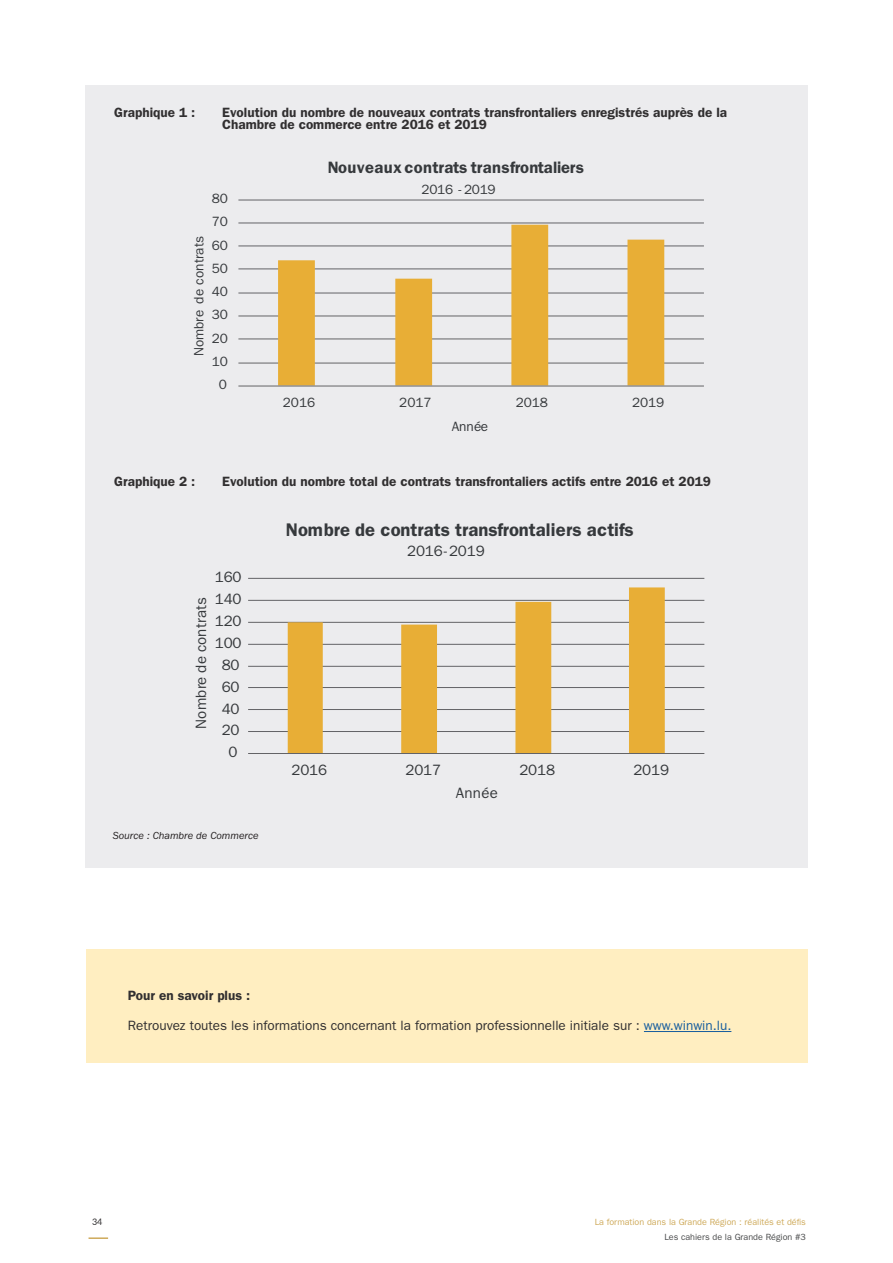
<style>
.page{position:relative;width:893px;height:1263px;background:#fff}
.page>*{position:absolute;margin:0;border:0;box-sizing:border-box;transform-origin:0 0}
.t1{font:600 18.3px "ITC Franklin Gothic Std";letter-spacing:-.005em;color:#36393c}
.t2{font:600 16.5px "ITC Franklin Gothic Std";letter-spacing:.02em;color:#36393c}
.t3{font:15px "ITC Franklin Gothic Std";letter-spacing:-.005em;color:#36393c}
.t4{font:15px "ITC Franklin Gothic Std";letter-spacing:.015em;color:#36393c}
.intro{font:600 13.5px/12px "ITC Franklin Gothic Std";color:#312f30}
.body_copy{font:13.5px "ITC Franklin Gothic Std";color:#312f30}
.t5{font:13.5px "ITC Franklin Gothic Std";letter-spacing:-.005em;color:#36393c}
.body_copy-2{font:600 13.5px "ITC Franklin Gothic Std";color:#312f30}
.t6{font:13.5px "ITC Franklin Gothic Std";letter-spacing:.015em;color:#36393c}
.Sources{font:italic 10.5px "ITC Franklin Gothic Std";color:#231f20}
.t7{font:9px "ITC Franklin Gothic Std";color:#cfaa5b}
.t8{font:9px "ITC Franklin Gothic Std";color:#4a4b4c}
.t9{font:9px "Lato";color:#312f30}
.s1{color:#175d9e}
</style>
<div class="page">
<svg style="left:89px;top:1237px;width:19px;height:2px"></svg>
<div style="left:85px;top:85px;width:723px;height:782px;background:#ececee"></div>
<hr style="left:238px;top:200px;width:466px;height:1px;background:#636366">
<hr style="left:238px;top:223px;width:466px;height:1px;background:#636366">
<hr style="left:238px;top:246px;width:466px;height:1px;background:#636366">
<hr style="left:238px;top:269px;width:466px;height:1px;background:#636366">
<hr style="left:238px;top:293px;width:466px;height:1px;background:#636366">
<hr style="left:238px;top:316px;width:466px;height:1px;background:#636366">
<hr style="left:238px;top:339px;width:466px;height:1px;background:#636366">
<hr style="left:238px;top:363px;width:466px;height:1px;background:#636366">
<svg style="left:278px;top:225px;width:386px;height:160px"></svg>
<hr style="left:238px;top:386px;width:466px;height:1px;background:#636366">
<div style="left:86px;top:949px;width:721px;height:113px;background:#ffeec1"></div>
<hr style="left:644px;top:1031px;width:87px;height:1px;background:#175d9e">
<hr style="left:248px;top:578px;width:456px;height:1px;background:#636366">
<hr style="left:248px;top:600px;width:456px;height:1px;background:#636366">
<hr style="left:248px;top:622px;width:456px;height:1px;background:#636366">
<hr style="left:248px;top:644px;width:456px;height:1px;background:#636366">
<hr style="left:248px;top:666px;width:456px;height:1px;background:#636366">
<hr style="left:248px;top:687px;width:456px;height:1px;background:#636366">
<hr style="left:248px;top:709px;width:456px;height:1px;background:#636366">
<hr style="left:248px;top:731px;width:456px;height:1px;background:#636366">
<svg style="left:288px;top:587px;width:377px;height:166px"></svg>
<hr style="left:248px;top:753px;width:456px;height:1px;background:#636366">
<p class="intro" style="left:114px;top:106px;width:82px">Graphique 1 :</p>
<p class="intro" style="left:222px;top:106px;width:506px">Evolution du nombre de nouveaux contrats transfrontaliers enregistrés auprès de la<br>Chambre de commerce entre 2016 et 2019</p>
<p class="t6" style="left:191px;top:356px;width:122px;rotate:-90deg">Nombre de contrats</p>
<p class="t5" style="left:212px;top:191px;width:18px">80</p>
<p class="t5" style="left:212px;top:214px;width:18px">70</p>
<p class="t5" style="left:212px;top:237px;width:18px">60</p>
<p class="t5" style="left:212px;top:260px;width:18px">50</p>
<p class="t5" style="left:212px;top:284px;width:18px">40</p>
<p class="t5" style="left:212px;top:307px;width:18px">30</p>
<p class="t5" style="left:212px;top:330px;width:18px">20</p>
<p class="t5" style="left:212px;top:354px;width:18px">10</p>
<p class="t5" style="left:219px;top:377px;width:10px">0</p>
<p class="t2" style="left:328px;top:158px;width:258px">Nouveaux contrats transfrontaliers</p>
<p class="t5" style="left:422px;top:182px;width:76px">2016 - 2019</p>
<p class="t5" style="left:283px;top:395px;width:34px">2016</p>
<p class="t5" style="left:399px;top:395px;width:34px">2017</p>
<p class="t5" style="left:516px;top:395px;width:34px">2018</p>
<p class="t5" style="left:632px;top:395px;width:34px">2019</p>
<p class="t5" style="left:452px;top:418px;width:38px">Année</p>
<p class="intro" style="left:114px;top:476px;width:82px">Graphique 2 :</p>
<p class="intro" style="left:222px;top:476px;width:490px">Evolution du nombre total de contrats transfrontaliers actifs entre 2016 et 2019</p>
<p class="t4" style="left:192px;top:729px;width:133px;rotate:-90deg">Nombre de contrats</p>
<p class="t3" style="left:215px;top:569px;width:28px">160</p>
<p class="t3" style="left:215px;top:590px;width:28px">140</p>
<p class="t3" style="left:215px;top:612px;width:28px">120</p>
<p class="t3" style="left:215px;top:634px;width:28px">100</p>
<p class="t3" style="left:222px;top:656px;width:20px">80</p>
<p class="t3" style="left:222px;top:678px;width:20px">60</p>
<p class="t3" style="left:222px;top:700px;width:20px">40</p>
<p class="t3" style="left:222px;top:722px;width:20px">20</p>
<p class="t3" style="left:229px;top:743px;width:11px">0</p>
<p class="Sources" style="left:113px;top:829px;width:147px">Source : Chambre de Commerce</p>
<p class="t1" style="left:286px;top:519px;width:349px">Nombre de contrats transfrontaliers actifs</p>
<p class="t3" style="left:407px;top:542px;width:79px">2016-2019</p>
<p class="t3" style="left:291px;top:761px;width:37px">2016</p>
<p class="t3" style="left:405px;top:761px;width:37px">2017</p>
<p class="t3" style="left:519px;top:761px;width:37px">2018</p>
<p class="t3" style="left:633px;top:761px;width:37px">2019</p>
<p class="t3" style="left:456px;top:784px;width:44px">Année</p>
<p class="body_copy-2" style="left:128px;top:987px;width:124px">Pour en savoir plus :</p>
<p class="body_copy" style="left:128px;top:1018px;width:605px">Retrouvez toutes les informations concernant la formation professionnelle initiale sur : <span class="s1">www.winwin.lu.</span></p>
<p class="t9" style="left:92px;top:1215px;width:12px">34</p>
<p class="t7" style="left:595px;top:1217px;width:213px">La formation dans la Grande Région : réalités et défis</p>
<p class="t8" style="left:664px;top:1232px;width:143px">Les cahiers de la Grande Région #3</p>
</div>
